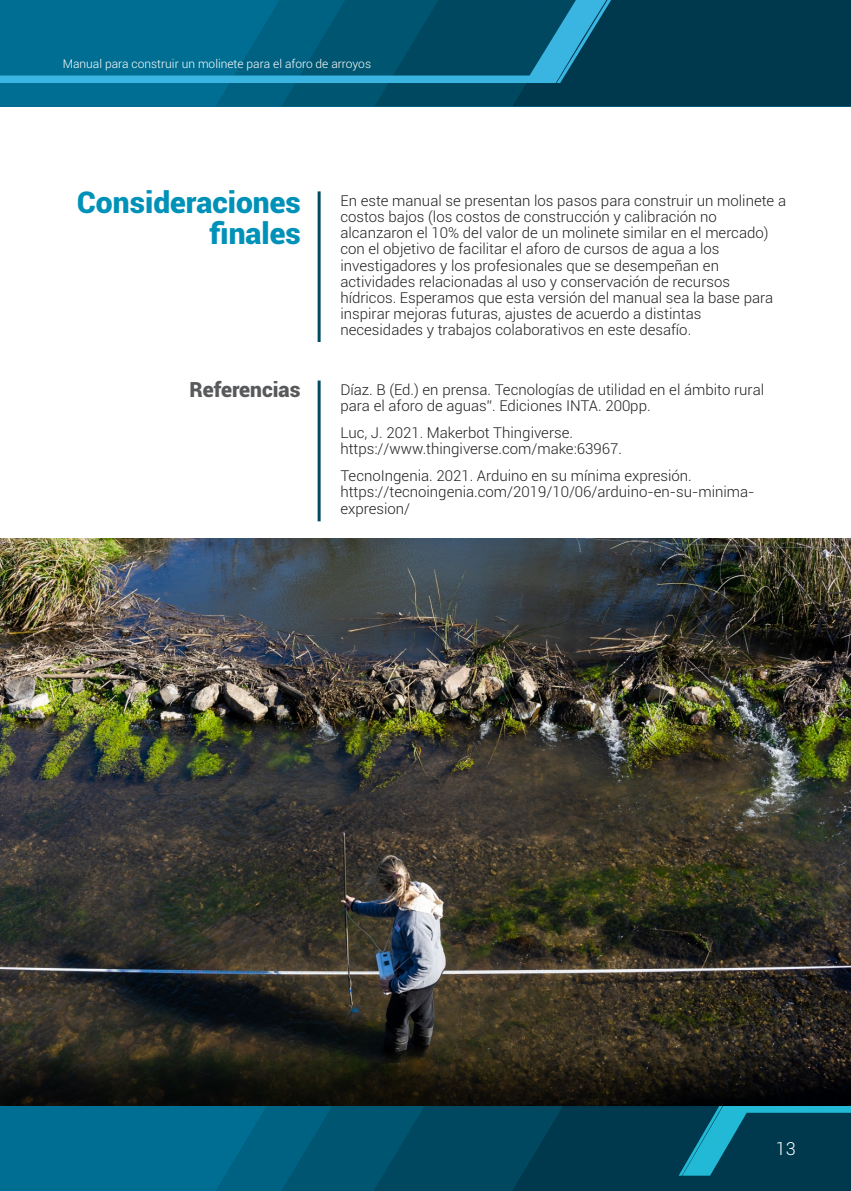
<style>
.page{position:relative;width:851px;height:1191px;background:#fff}
.page>*{position:absolute;margin:0;border:0;box-sizing:border-box;transform-origin:0 0}
.t1{font:900 30px/30.6px "Roboto";color:#0091b8;text-align:right}
.t2{font:900 21px "Roboto";color:#58595b}
.t3{font:300 18px "Roboto";color:#fff}
.t4{font:300 15px/16.2px "Roboto";color:#231f20}
.t5{font:300 12px "Roboto";color:#fff}
</style>
<div class="page">
<div style="left:0;top:1106px;width:850px;height:85px;background:#006e92"></div>
<svg style="left:216px;top:1106px;width:634px;height:85px;background:#014d65"></svg>
<div style="left:0;top:0;width:850px;height:106px;background:#006e92"></div>
<svg style="left:216px;top:0;width:634px;height:106px;background:#003e53"></svg>
<svg style="left:0;top:0;width:611px;height:83px"></svg>
<hr style="left:317px;top:191px;width:3px;height:151px;background:#004c63">
<hr style="left:317px;top:380px;width:3px;height:141px;background:#004c63">
<img style="left:0;top:539px;width:850px;height:567px">
<p class="t5" style="left:63px;top:59px;width:310px">Manual para construir un molinete para el aforo de arroyos</p>
<h1 class="t1" style="left:77px;top:190px;width:225px">Consideraciones finales</h1>
<p class="t4" style="left:340px;top:194px;width:447px">En este manual se presentan los pasos para construir un molinete a costos bajos (los costos de construcción y calibración no alcanzaron el 10% del valor de un molinete similar en el mercado) con el objetivo de facilitar el aforo de cursos de agua a los investigadores y los profesionales que se desempeñan en actividades relacionadas al uso y conservación de recursos hídricos. Esperamos que esta versión del manual sea la base para inspirar mejoras futuras, ajustes de acuerdo a distintas necesidades y trabajos colaborativos en este desafío.</p>
<h2 class="t2" style="left:189px;top:381px;width:112px">Referencias</h2>
<p class="t4" style="left:340px;top:383px;width:425px">Díaz. B (Ed.) en prensa. Tecnologías de utilidad en el ámbito rural para el aforo de aguas”. Ediciones INTA. 200pp.</p>
<p class="t4" style="left:340px;top:426px;width:283px">Luc, J. 2021. Makerbot Thingiverse. https://www.thingiverse.com/make:63967.</p>
<p class="t4" style="left:340px;top:469px;width:415px">TecnoIngenia. 2021. Arduino en su mínima expresión. https://tecnoingenia.com/2019/10/06/arduino-en-su-minima&shy;expresion/</p>
<p class="t3" style="left:775px;top:1142px;width:21px">13</p>
</div>
